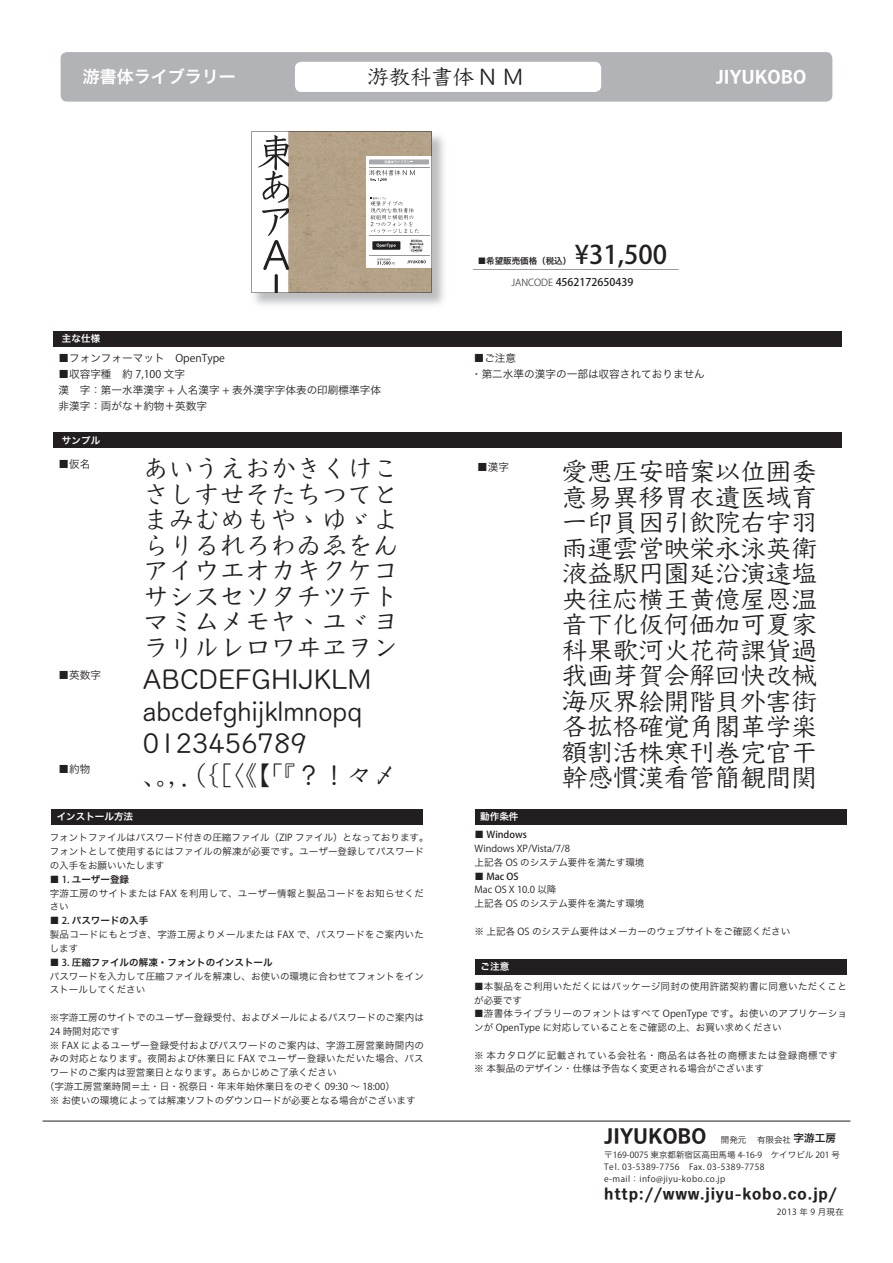
<style>
.page{position:relative;width:893px;height:1263px;background:#fff}
.page>*{position:absolute;margin:0;border:0;box-sizing:border-box;transform-origin:0 0}
.t1{font:25.5px/25.5px "Yu Kyo NV M";color:#231f20;text-align:justify}
.t2{font:500 25.5px "Koz Go Std";color:#231f20}
.t3{font:21.3px "Yu Kyo NH M";color:#231f20}
.t4{font:19.2px "Yutuki Sh G Ka JY W7";color:#231f20}
.t5{font:16.95px "Hira Kaku Pro W6";color:#fff}
.t6{font:16.95px "Yutuki Sh G Ka JY W7";color:#fff}
.t7{font:14.85px "Yutuki Sh G Ka JY W7";letter-spacing:.05em;color:#231f20}
.t8{font:10.65px/15.9px "Hira Kaku Pro W3";color:#231f20}
.t9{font:500 10.65px "Koz Go Std";color:#231f20}
.t10{font:10.65px "Hira Kaku Pro W6";color:#231f20}
.t11{font:9.6px/13.8px "Hira Kaku Pro W3";letter-spacing:.005em;color:#231f20}
.t12{font:9.6px/13.8px "Hira Kaku Pro W3";letter-spacing:.025em;color:#231f20}
.t13{font:9.6px/12.8px "Hira Kaku Pro W3";letter-spacing:.05em;color:#231f20}
.t14{font:9.6px/13.8px "Koz Go Std";color:#231f20}
.t15{font:9.6px "Hira Kaku Pro W6";color:#231f20}
.t16{font:9.6px "Hira Kaku Pro W6";color:#fff}
.t17{font:8.55px/11.7px "Koz Go Std";letter-spacing:.05em;color:#231f20}
.t18{font:8.55px "Hira Kaku Pro W3";color:#231f20}
.t19{font:8.55px "Hira Kaku Pro W6";color:#231f20}
.s1{font-family:"Koz Go Std"}
.s2{font-weight:300;font-size:9.6px}
.s3{font-family:"Koz Go Std";font-weight:500}
.s4{font-family:"Hira Kaku Pro W6"}
.s5{font-weight:500}
.s6{font-family:"Hira Kaku Pro W3"}
</style>
<div class="page">
<hr style="left:43px;top:1121px;width:807px;height:1px;background:#231f20">
<div style="left:61px;top:52px;width:771px;height:50px;background:#b2b3b7;border-radius:6px"></div>
<div style="left:53px;top:433px;width:789px;height:15px;background:#231f20"></div>
<div style="left:53px;top:331px;width:789px;height:16px;background:#231f20"></div>
<div style="left:51px;top:809px;width:372px;height:15px;background:#231f20"></div>
<div style="left:475px;top:959px;width:372px;height:15px;background:#231f20"></div>
<div style="left:475px;top:809px;width:372px;height:15px;background:#231f20"></div>
<div style="left:295px;top:62px;width:306px;height:30px;background:#fff;border-radius:6px"></div>
<svg style="left:251px;top:131px;width:181px;height:162px"></svg>
<h3 class="t5" style="left:83px;top:61px;width:155px">游書体ライブラリー</h3>
<h2 class="t3" style="left:368px;top:62px;width:157px">游教科書体 N M</h2>
<h3 class="t6" style="left:716px;top:67px;width:92px">JIYUKOBO</h3>
<p class="t16" style="left:62px;top:330px;width:40px">主な仕様</p>
<p class="t8" style="left:58px;top:350px;width:168px">■フォンフォーマット　<span class="s1">OpenType</span></p>
<p class="t8" style="left:58px;top:366px;width:324px">■収容字種　約 <span class="s1">7,100</span> 文字<br>漢　字：第一水準漢字 <span class="s1">+</span> 人名漢字 <span class="s1">+</span> 表外漢字字体表の印刷標準字体非漢字：両がな＋約物＋英数字</p>
<p class="t16" style="left:62px;top:431px;width:40px">サンプル</p>
<h1 class="t2" style="left:575px;top:239px;width:94px">¥31,500</h1>
<p class="t19" style="left:478px;top:253px;width:95px">■希望販売価格（税込）</p>
<p class="t9" style="left:466px;top:266px;width:214px">││││││││││││││││││││</p>
<p class="t9" style="left:511px;top:276px;width:123px"><span class="s2">JANCODE</span> 4562172650439</p>
<p class="t8" style="left:471px;top:350px;width:235px">■ご注意<br>・第二水準の漢字の一部は収容されておりません</p>
<p class="t8" style="left:58px;top:455px;width:33px">■仮名</p>
<p class="t8" style="left:58px;top:666px;width:44px">■英数字</p>
<p class="t8" style="left:58px;top:761px;width:33px">■約物</p>
<p class="t16" style="left:57px;top:808px;width:78px">インストール方法</p>
<h1 class="t1" style="left:143px;top:456px;width:257px">あいうえおかきくけこさしすせそたちつてとまみむめもやゝゆゞよらりるれろわゐゑをんアイウエオカキクケコサシスセソタチツテトマミムメモヤヽユヾヨラリルレロワヰヱヲン</h1>
<h1 class="t1" style="left:143px;top:664px;width:257px;line-height:32.1px;text-align:left">ABCDEFGHIJKLM abcdefghijklmnopq<br>0123456789<br>、。（｛［〈《【「『？！々〆</h1>
<h1 class="t1" style="left:168px;top:763px;width:40px">，．</h1>
<p class="t11" style="left:50px;top:830px;width:380px">フォントファイルはパスワード付きの圧縮ファイル（<span class="s1">ZIP</span> ファイル）となっております。フォントとして使用するにはファイルの解凍が必要です。ユーザー登録してパスワードの入手をお願いいたします</p>
<p class="t15" style="left:50px;top:870px;width:81px">■ <span class="s3">1.</span> ユーザー登録</p>
<p class="t12" style="left:50px;top:885px;width:376px">字游工房のサイトまたは <span class="s1">FAX</span> を利用して、ユーザー情報と製品コードをお知らせください</p>
<p class="t15" style="left:50px;top:912px;width:100px">■ <span class="s3">2.</span> パスワードの入手</p>
<p class="t12" style="left:50px;top:927px;width:376px">製品コードにもとづき、字游工房よりメールまたは <span class="s1">FAX</span> で、パスワードをご案内いたします</p>
<p class="t15" style="left:50px;top:953px;width:224px">■ <span class="s3">3.</span> 圧縮ファイルの解凍・フォントのインストール</p>
<p class="t11" style="left:50px;top:968px;width:376px">パスワードを入力して圧縮ファイルを解凍し、お使いの環境に合わせてフォントをインストールしてください</p>
<p class="t11" style="left:50px;top:1010px;width:376px">※字游工房のサイトでのユーザー登録受付、およびメールによるパスワードのご案内は</p>
<p class="t11" style="left:50px;top:1024px;width:72px"><span class="s1">24</span> 時間対応です</p>
<p class="t12" style="left:50px;top:1037px;width:376px">※ <span class="s1">FAX</span> によるユーザー登録受付およびパスワードのご案内は、字游工房営業時間内の</p>
<p class="t12" style="left:50px;top:1051px;width:376px">みの対応となります。夜間および休業日に <span class="s1">FAX</span> でユーザー登録いただいた場合、パス</p>
<p class="t11" style="left:50px;top:1065px;width:289px">ワードのご案内は翌営業日となります。あらかじめご了承ください</p>
<p class="t11" style="left:45px;top:1079px;width:352px">（字游工房営業時間＝土・日・祝祭日・年末年始休業日をのぞく <span class="s1">09:30</span> ~ <span class="s1">18:00</span>(</p>
<p class="t11" style="left:50px;top:1093px;width:367px">※ お使いの環境によっては解凍ソフトのダウンロードが必要となる場合がございます</p>
<p class="t8" style="left:477px;top:458px;width:33px">■漢字</p>
<p class="t16" style="left:480px;top:808px;width:40px">動作条件</p>
<h1 class="t1" style="left:562px;top:459px;width:257px">愛悪圧安暗案以位囲委意易異移胃衣遺医域育一印員因引飲院右宇羽雨運雲営映栄永泳英衛液益駅円園延沿演遠塩央往応横王黄億屋恩温音下化仮何価加可夏家科果歌河火花荷課貨過我画芽賀会解回快改械海灰界絵開階貝外害街各拡格確覚角閣革学楽額割活株寒刊巻完官干幹感慣漢看管簡観間関</h1>
<p class="t14" style="left:475px;top:828px;width:97px"><span class="s4">■</span> <span class="s5">Windows<br></span>Windows XP/Vista/7/8</p>
<p class="t11" style="left:475px;top:854px;width:171px">上記各 <span class="s1">OS</span> のシステム要件を満たす環境</p>
<p class="t14" style="left:475px;top:869px;width:83px"><span class="s4">■</span> <span class="s5">Mac OS<br></span>Mac OS X 10.0 <span class="s6">以降</span></p>
<p class="t11" style="left:475px;top:896px;width:171px">上記各 <span class="s1">OS</span> のシステム要件を満たす環境</p>
<p class="t11" style="left:475px;top:923px;width:317px">※ 上記各 <span class="s1">OS</span> のシステム要件はメーカーのウェブサイトをご確認ください</p>
<p class="t16" style="left:481px;top:957px;width:30px">ご注意</p>
<p class="t12" style="left:474px;top:978px;width:374px">■本製品をご利用いただくにはパッケージ同封の使用許諾契約書に同意いただくことが必要です</p>
<p class="t12" style="left:474px;top:1006px;width:374px">■游書体ライブラリーのフォントはすべて <span class="s1">OpenType</span> です。お使いのアプリケーションが <span class="s1">OpenType</span> に対応していることをご確認の上、お買い求めください</p>
<p class="t13" style="left:474px;top:1048px;width:365px">※ 本カタログに記載されている会社名・商品名は各社の商標または登録商標です※ 本製品のデザイン・仕様は予告なく変更される場合がございます</p>
<h3 class="t4" style="left:604px;top:1125px;width:104px">JIYUKOBO</h3>
<p class="t18" style="left:604px;top:1147px;width:237px">〒<span class="s1">169-0075</span> 東京都新宿区高田馬場 <span class="s1">4-16-9</span>　ケイワビル <span class="s1">201</span> 号</p>
<p class="t17" style="left:689px;top:1161px;width:77px">Fax. 03-5389-7758</p>
<p class="t10" style="left:793px;top:1128px;width:44px">字游工房</p>
<p class="t18" style="left:757px;top:1132px;width:36px">有限会社</p>
<p class="t18" style="left:721px;top:1132px;width:27px">開発元</p>
<p class="t17" style="left:604px;top:1161px;width:123px">Tel. 03-5389-7756<br>-e mail<span class="s6">：</span>info@jiyu-kobo.co j p.</p>
<h3 class="t7" style="left:604px;top:1185px;width:234px">http://www.jiyu-kobo.co.jp/</h3>
<p class="t17" style="left:777px;top:1206px;width:69px">2013 <span class="s6">年</span> 9 <span class="s6">月現在</span></p>
</div>
